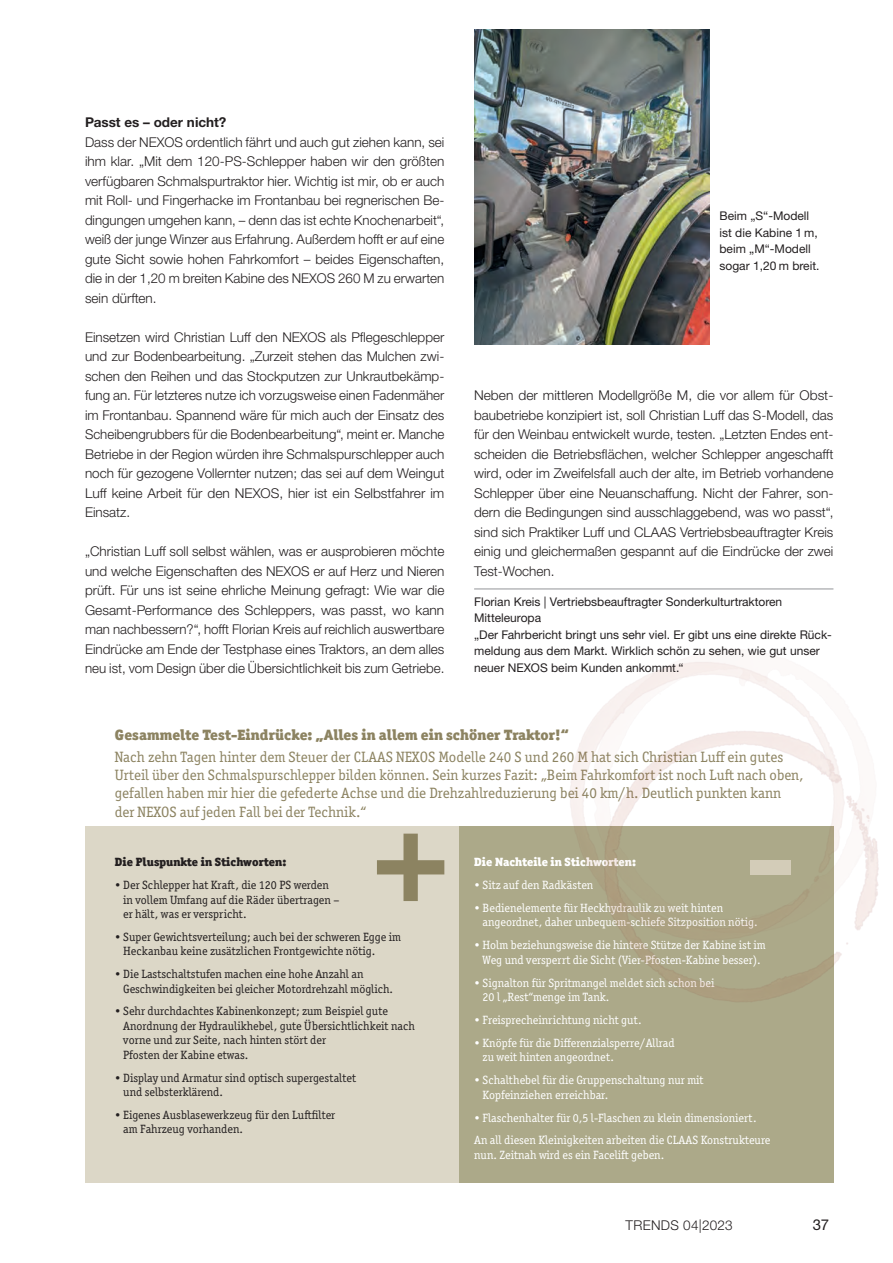
<style>
.page{position:relative;width:893px;height:1263px;background:#fff}
.page>*{position:absolute;margin:0;border:0;box-sizing:border-box;transform-origin:0 0}
.t1{font:15px/18px "Officina Serif ITC Pro";color:#8c8361}
.t2{font:900 15px "Officina Serif ITC Pro";color:#8c8361}
.t3{font:15px "CLAAS Helvetica Neue";color:#231f20}
.t4{font:300 13.5px/19.5px "CLAAS Helvetica Neue";color:#231f20;text-align:justify}
.t5{font:700 13.5px "CLAAS Helvetica Neue";color:#231f20}
.t6{font:300 13.5px "CLAAS Helvetica Neue";letter-spacing:.025em;color:#231f20}
.t7{font:12px/14.4px "Officina Serif ITC Pro";color:#fff}
.t8{font:12px/14.4px "Officina Serif ITC Pro";color:#231f20}
.t9{font:12px/16.5px "CLAAS Helvetica Neue";color:#231f20}
.t10{font:900 12px "Officina Serif ITC Pro";color:#231f20}
.t11{font:900 12px "Officina Serif ITC Pro";color:#fff}
</style>
<div class="page">
<div style="left:85px;top:826px;width:374px;height:356px;background:#dcd7c7"></div>
<div style="left:459px;top:826px;width:374px;height:356px;background:#aca989"></div>
<svg style="left:377px;top:834px;width:67px;height:67px"></svg>
<img style="left:475px;top:30px;width:234px;height:314px">
<img style="left:589px;top:720px;width:290px;height:289px">
<hr style="left:474px;top:589px;width:359px;height:1px;background:#939598">
<p class="t5" style="left:85px;top:114px;width:143px">Passt es – oder nicht?</p>
<p class="t4" style="left:85px;top:132px;width:361px">Dass der NEXOS ordentlich fährt und auch gut ziehen kann, sei ihm klar. „Mit dem 120-PS-Schlepper haben wir den größten verfügbaren Schmalspurtraktor hier. Wichtig ist mir, ob er auch mit Roll- und Fingerhacke im Frontanbau bei regnerischen Be&shy;dingungen umgehen kann, – denn das ist echte Knochenarbeit“, weiß der junge Winzer aus Erfahrung. Außerdem hofft er auf eine gute Sicht sowie hohen Fahrkomfort – beides Eigenschaften, die in der 1,20 m breiten Kabine des NEXOS 260 M zu erwarten sein dürften.</p>
<p class="t4" style="left:85px;top:327px;width:361px">Einsetzen wird Christian Luff den NEXOS als Pflegeschlepper und zur Bodenbearbeitung. „Zurzeit stehen das Mulchen zwi&shy;schen den Reihen und das Stockputzen zur Unkrautbekämp&shy;fung an. Für letzteres nutze ich vorzugsweise einen Fadenmäher im Frontanbau. Spannend wäre für mich auch der Einsatz des Scheibengrubbers für die Bodenbearbeitung“, meint er. Manche Betriebe in der Region würden ihre Schmalspurschlepper auch noch für gezogene Vollernter nutzen; das sei auf dem Weingut Luff keine Arbeit für den NEXOS, hier ist ein Selbstfahrer im Einsatz.</p>
<p class="t4" style="left:85px;top:542px;width:361px">„Christian Luff soll selbst wählen, was er ausprobieren möchte und welche Eigenschaften des NEXOS er auf Herz und Nieren prüft. Für uns ist seine ehrliche Meinung gefragt: Wie war die Gesamt-Performance des Schleppers, was passt, wo kann man nachbessern?“, hofft Florian Kreis auf reichlich auswertbare Eindrücke am Ende der Testphase eines Traktors, an dem alles neu ist, vom Design über die Übersichtlichkeit bis zum Getriebe.</p>
<p class="t9" style="left:719px;top:208px;width:101px">Beim „S“-Modell ist die Kabine 1 m, beim „M“-Modell sogar 1,20 m breit.</p>
<p class="t4" style="left:474px;top:386px;width:361px">Neben der mittleren Modellgröße M, die vor allem für Obst&shy;baubetriebe konzipiert ist, soll Christian Luff das S-Modell, das für den Weinbau entwickelt wurde, testen. „Letzten Endes ent&shy;scheiden die Betriebsflächen, welcher Schlepper angeschafft wird, oder im Zweifelsfall auch der alte, im Betrieb vorhandene Schlepper über eine Neuanschaffung. Nicht der Fahrer, son&shy;dern die Bedingungen sind ausschlaggebend, was wo passt“, sind sich Praktiker Luff und CLAAS Vertriebsbeauftragter Kreis einig und gleichermaßen gespannt auf die Eindrücke der zwei Test-Wochen.</p>
<p class="t9" style="left:474px;top:593px;width:359px">Florian Kreis | Vertriebsbeauftragter Sonderkulturtraktoren Mitteleuropa<br>„Der Fahrbericht bringt uns sehr viel. Er gibt uns eine direkte Rück&shy;meldung aus dem Markt. Wirklich schön zu sehen, wie gut unser neuer NEXOS beim Kunden ankommt.“</p>
<p class="t2" style="left:115px;top:725px;width:456px">Gesammelte Test-Eindrücke: „Alles in allem ein schöner Traktor!“</p>
<p class="t1" style="left:115px;top:748px;width:690px">Nach zehn Tagen hinter dem Steuer der CLAAS NEXOS Modelle 240 S und 260 M hat sich Christian Luff ein gutes Urteil über den Schmalspurschlepper bilden können. Sein kurzes Fazit: „Beim Fahrkomfort ist noch Luft nach oben, gefallen haben mir hier die gefederte Achse und die Drehzahlreduzierung bei 40 km/h. Deutlich punkten kann der NEXOS auf jeden Fall bei der Technik.“</p>
<p class="t10" style="left:115px;top:854px;width:173px">Die Pluspunkte in Stichworten:</p>
<p class="t8" style="left:123px;top:878px;width:218px;text-indent:-8px">• Der Schlepper hat Kraft, die 120 PS werden in vollem Umfang auf die Räder übertragen – er hält, was er verspricht.</p>
<p class="t8" style="left:123px;top:929px;width:279px;text-indent:-8px">• Super Gewichtsverteilung; auch bei der schweren Egge im<br>Heckanbau keine zusätzlichen Frontgewichte nötig.</p>
<p class="t8" style="left:123px;top:967px;width:271px;text-indent:-8px">• Die Lastschaltstufen machen eine hohe Anzahl an<br>Geschwindigkeiten bei gleicher Motordrehzahl möglich.</p>
<p class="t8" style="left:123px;top:1004px;width:293px;text-indent:-8px">• Sehr durchdachtes Kabinenkonzept; zum Beispiel gute Anordnung der Hydraulikhebel, gute Übersichtlichkeit nach vorne und zur Seite, nach hinten stört der<br>Pfosten der Kabine etwas.</p>
<p class="t8" style="left:123px;top:1070px;width:234px;text-indent:-8px">• Display und Armatur sind optisch supergestaltet und selbsterklärend.</p>
<p class="t8" style="left:123px;top:1107px;width:213px;text-indent:-8px">• Eigenes Ausblasewerkzeug für den Luftfilter am Fahrzeug vorhanden.</p>
<p class="t11" style="left:474px;top:854px;width:163px">Die Nachteile in Stichworten:</p>
<p class="t7" style="left:474px;top:878px;width:121px">• Sitz auf den Radkästen</p>
<p class="t7" style="left:483px;top:901px;width:277px;text-indent:-8px">• Bedienelemente für Heckhydraulik zu weit hinten angeordnet, daher unbequem-schiefe Sitzposition nötig.</p>
<p class="t7" style="left:474px;top:938px;width:293px;text-align:center">• Holm beziehungsweise die hintere Stütze der Kabine ist im<br>Weg und versperrt die Sicht (Vier-Pfosten-Kabine besser).</p>
<p class="t7" style="left:483px;top:975px;width:233px;text-indent:-8px">• Signalton für Spritmangel meldet sich schon bei<br>20 l „Rest“menge im Tank.</p>
<p class="t7" style="left:474px;top:1013px;width:169px">• Freisprecheinrichtung nicht gut.</p>
<p class="t7" style="left:483px;top:1035px;width:194px;text-indent:-8px">• Knöpfe für die Differenzialsperre/Allrad zu weit hinten angeordnet.</p>
<p class="t7" style="left:483px;top:1073px;width:222px;text-indent:-8px">• Schalthebel für die Gruppenschaltung nur mit<br>Kopfeinziehen erreichbar.</p>
<p class="t7" style="left:474px;top:1106px;width:298px;line-height:23px">• Flaschenhalter für 0,5 l-Flaschen zu klein dimensioniert.<br>An all diesen Kleinigkeiten arbeiten die CLAAS Konstrukteure</p>
<p class="t7" style="left:474px;top:1147px;width:192px">nun. Zeitnah wird es ein Facelift geben.</p>
<p class="t6" style="left:625px;top:1216px;width:109px">TRENDS 04|2023</p>
<p class="t3" style="left:813px;top:1215px;width:18px">37</p>
</div>
